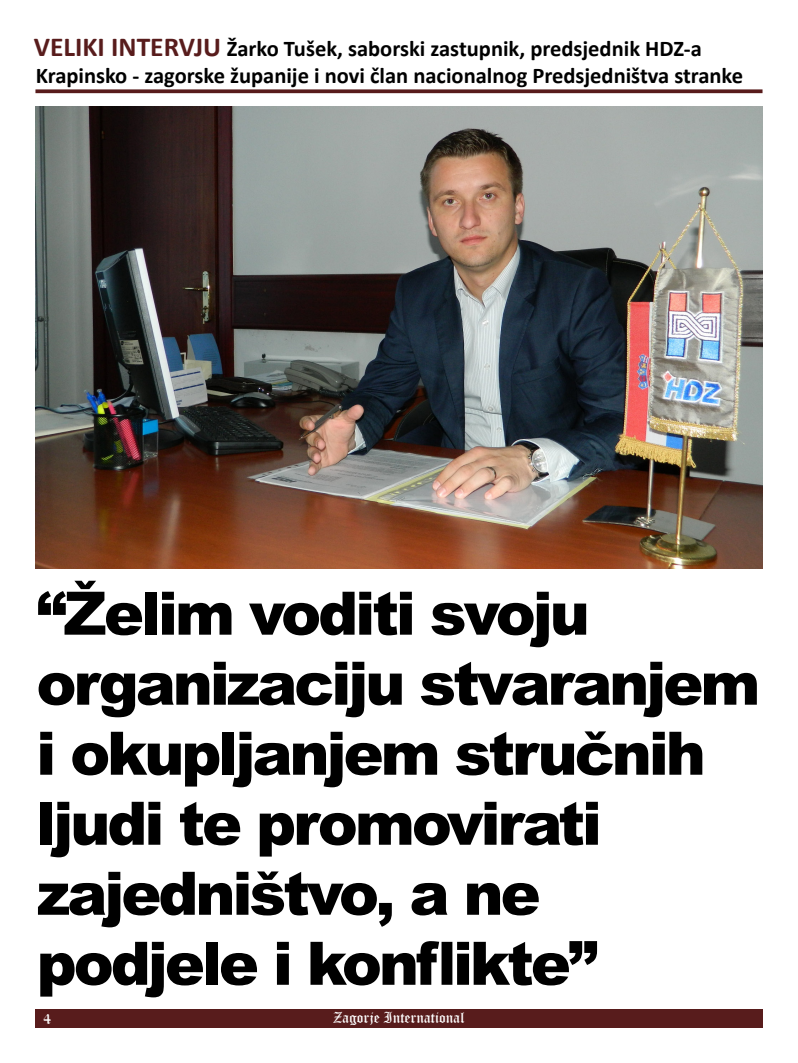
<style>
.page{position:relative;width:798px;height:1063px;background:#fff}
.page>*{position:absolute;margin:0;border:0;box-sizing:border-box;transform-origin:0 0}
.t1{font:900 60px/70px "Arial";letter-spacing:-.05em;color:#000}
.t2{font:700 22.5px/27px "Calibri";color:#000}
.t3{font:15px "Old English Text";color:#fff}
.s1{font-size:27.5px;color:#581c1c}
</style>
<div class="page">
<div style="left:35px;top:1009px;width:727px;height:19px;background:#581c1c"></div>
<svg style="left:35px;top:89px;width:727px;height:4px;background:#693333"></svg>
<img style="left:35px;top:106px;width:727px;height:463px">
<p class="t2" style="left:34px;top:34px;width:710px"><span class="s1">VELIKI INTERVJU</span> Žarko Tušek, saborski zastupnik, predsjednik HDZ-a<br>Krapinsko - zagorske županije i novi član nacionalnog Predsjedništva stranke</p>
<h1 class="t1" style="left:36px;top:576px;width:725px">“Želim voditi svoju organizaciju stvaranjem i okupljanjem stručnih ljudi te promovirati zajedništvo, a ne podjele i konflikte”</h1>
<p class="t3" style="left:43px;top:1009px;width:9px">4</p>
<p class="t3" style="left:333px;top:1008px;width:133px">Zagorje International</p>
</div>
